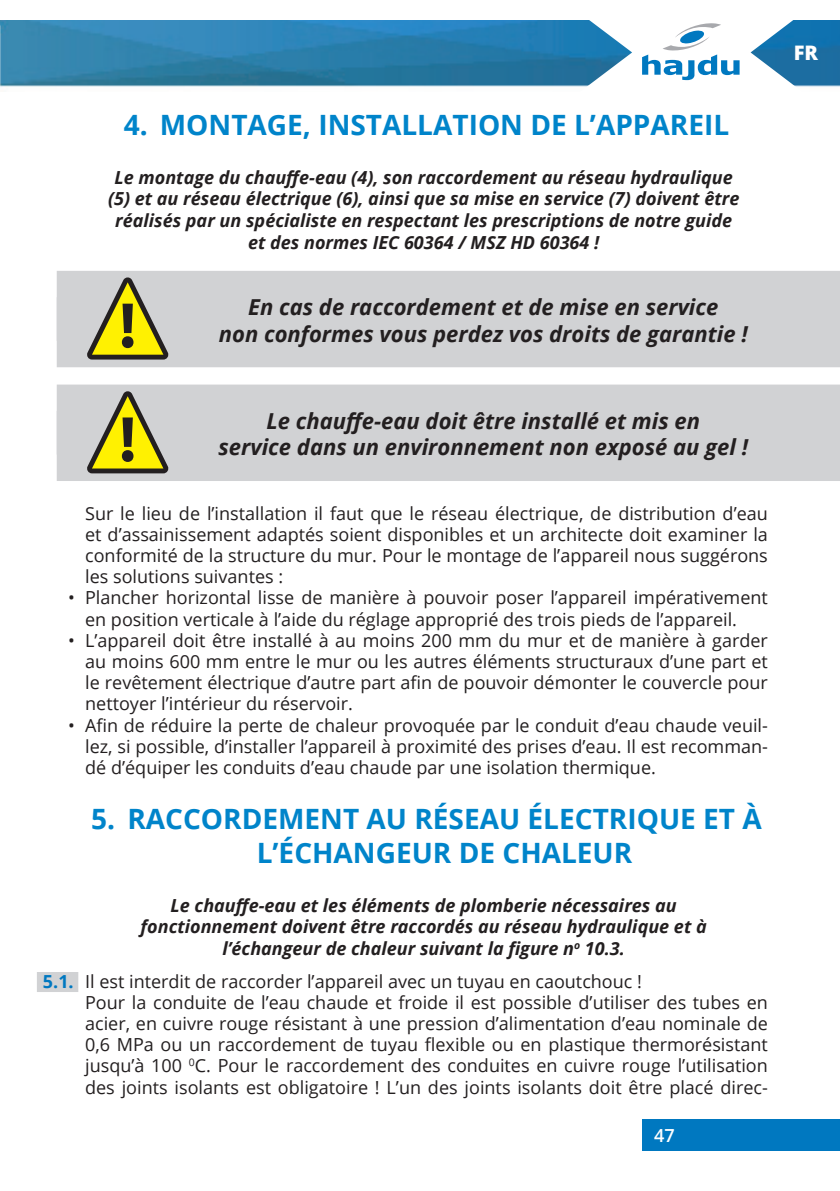
<style>
.page{position:relative;width:840px;height:1191px;background:#fff}
.page>*{position:absolute;margin:0;border:0;box-sizing:border-box;transform-origin:0 0}
.t1{font:700 28px/33.6px "Open Sans";color:#0084ca}
.t2{font:italic 700 22px/26.4px "Open Sans";color:#231f20;text-align:center}
.t3{font:800 20px "Open Sans";color:#fff}
.t4{font:18px/21.2px "Open Sans";color:#231f20;text-align:justify}
.t5{font:italic 700 18px/21.6px "Open Sans";color:#231f20;text-align:center}
.t6{font:600 18px "Open Sans";color:#fff}
.s1{font-weight:700;color:#0078c0}
</style>
<div class="page">
<img style="left:0;top:20px;width:839px;height:67px">
<div style="left:642px;top:1119px;width:197px;height:32px;background:#0078c0"></div>
<svg style="left:560px;top:20px;width:261px;height:67px"></svg>
<div style="left:57px;top:271px;width:782px;height:70px;background:#d1d2d4"></div>
<div style="left:57px;top:297px;width:782px;height:70px;background:#d1d2d4"></div>
<div style="left:57px;top:384px;width:782px;height:70px;background:#d1d2d4"></div>
<div style="left:57px;top:411px;width:782px;height:70px;background:#d1d2d4"></div>
<div style="left:37px;top:972px;width:41px;height:20px;background:#d1d2d4"></div>
<svg style="left:87px;top:277px;width:82px;height:82px"></svg>
<svg style="left:87px;top:391px;width:82px;height:82px"></svg>
<h1 class="t1" style="left:124px;top:107px;width:606px">4. MONTAGE, INSTALLATION DE L’APPAREIL</h1>
<p class="t5" style="left:108px;top:166px;width:632px">Le montage du chauffe-eau (4), son raccordement au réseau hydraulique (5) et au réseau électrique (6), ainsi que sa mise en service (7) doivent être réalisés par un spécialiste en respectant les prescriptions de notre guide et des normes IEC 60364 / MSZ HD 60364 !</p>
<p class="t2" style="left:219px;top:293px;width:530px">En cas de raccordement et de mise en service<br>non conformes vous perdez vos droits de garantie !</p>
<p class="t2" style="left:218px;top:407px;width:530px">Le chauffe-eau doit être installé et mis en<br>service dans un environnement non exposé au gel !</p>
<p class="t4" style="left:85px;top:502px;width:684px">Sur le lieu de l’installation il faut que le réseau électrique, de distribution d’eau et d’assainissement adaptés soient disponibles et un architecte doit examiner la conformité de la structure du mur. Pour le montage de l’appareil nous suggérons les solutions suivantes :</p>
<p class="t4" style="left:85px;top:587px;width:684px;text-indent:-17px">• Plancher horizontal lisse de manière à pouvoir poser l’appareil impérativement en position verticale à l’aide du réglage approprié des trois pieds de l’appareil.</p>
<p class="t4" style="left:85px;top:629px;width:684px;text-indent:-17px">• L’appareil doit être installé à au moins 200 mm du mur et de manière à garder au moins 600 mm entre le mur ou les autres éléments structuraux d’une part et le revêtement électrique d’autre part afin de pouvoir démonter le couvercle pour nettoyer l’intérieur du réservoir.</p>
<p class="t4" style="left:85px;top:714px;width:684px;text-indent:-17px">• Afin de réduire la perte de chaleur provoquée par le conduit d’eau chaude veuil&shy;lez, si possible, d’installer l’appareil à proximité des prises d’eau. Il est recomman&shy;dé d’équiper les conduits d’eau chaude par une isolation thermique.</p>
<h1 class="t1" style="left:256px;top:801px;width:506px;text-indent:-165px">5. RACCORDEMENT AU RÉSEAU ÉLECTRIQUE ET À<br>L’ÉCHANGEUR DE CHALEUR</h1>
<p class="t5" style="left:140px;top:894px;width:567px">Le chauffe-eau et les éléments de plomberie nécessaires au fonctionnement doivent être raccordés au réseau hydraulique et à l’échangeur de chaleur suivant la figure n<sup>o</sup> 10.3.</p>
<p class="t4" style="left:85px;top:970px;width:684px;text-align:left;text-indent:-42px"><span class="s1">5.1.</span> Il est interdit de raccorder l’appareil avec un tuyau en caoutchouc !<br>Pour la conduite de l’eau chaude et froide il est possible d’utiliser des tubes en acier, en cuivre rouge résistant à une pression d’alimentation d’eau nominale de 0,6 MPa ou un raccordement de tuyau flexible ou en plastique thermorésistant jusqu’à 100 <sup>0</sup>C. Pour le raccordement des conduites en cuivre rouge l’utilisation des joints isolants est obligatoire ! L’un des joints isolants doit être placé direc-</p>
<p class="t6" style="left:653px;top:1123px;width:22px">347</p>
<p class="t3" style="left:793px;top:38px;width:26px">FR</p>
</div>
